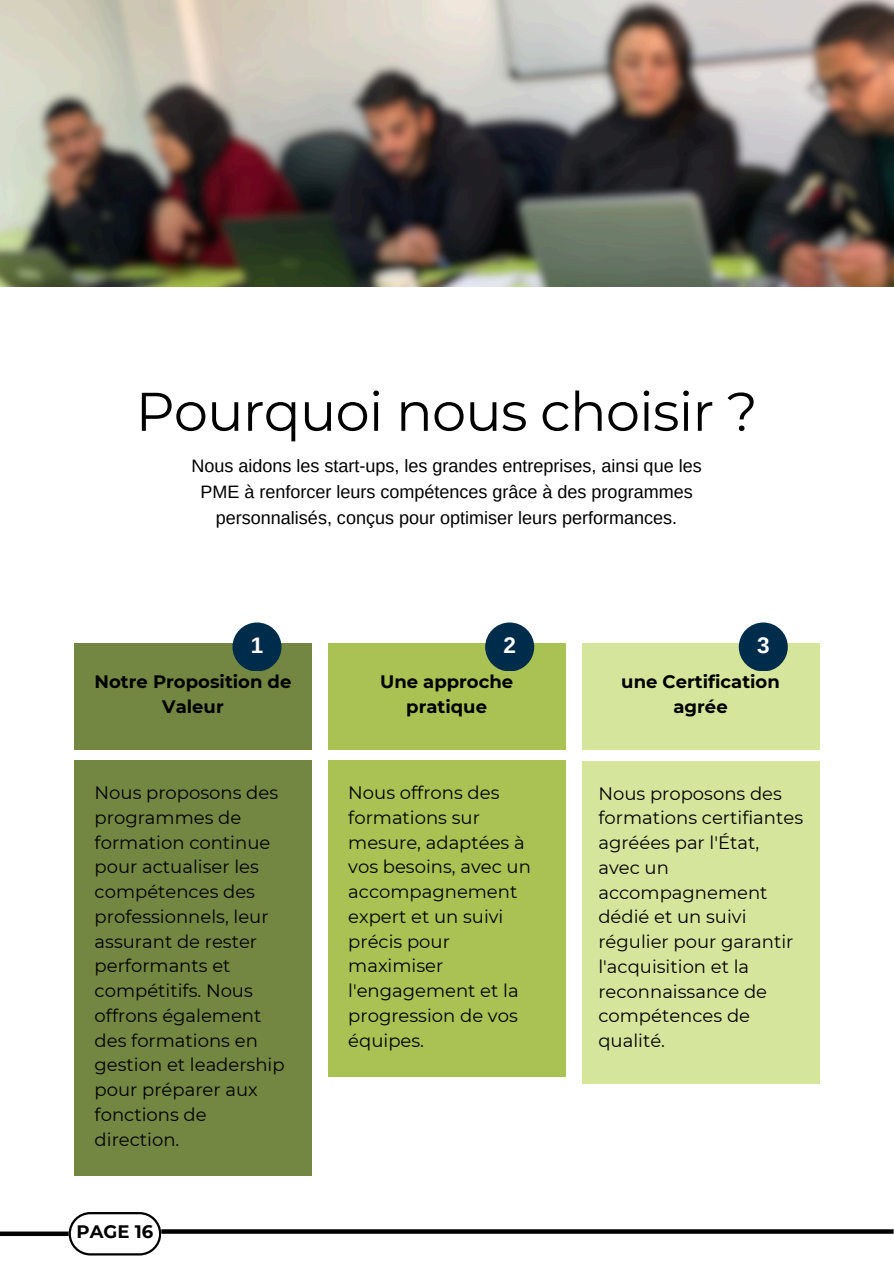
<style>
.page{position:relative;width:894px;height:1264px;background:#fff}
.page>*{position:absolute;margin:0;border:0;box-sizing:border-box;transform-origin:0 0}
.t1{font:54.3px "Montserrat";letter-spacing:-.015em;color:#000}
.t2{font:700 22.5px "Arimo";color:#fff}
.t3{font:700 22.5px "Arimo";color:#faf7f5}
.t4{font:18px/24.8px "Montserrat";color:#000}
.t5{font:18px/25.8px "Arimo";color:#000;text-align:center}
.t6{font:700 18px/24.8px "Montserrat";color:#000;text-align:center}
</style>
<div class="page">
<img style="left:0;top:0;width:893px;height:287px">
<div style="left:74px;top:643px;width:237px;height:106px;background:#738642"></div>
<div style="left:581px;top:643px;width:237px;height:106px;background:#d5e69c"></div>
<div style="left:74px;top:760px;width:237px;height:415px;background:#738642"></div>
<div style="left:581px;top:760px;width:238px;height:323px;background:#d5e69c"></div>
<div style="left:328px;top:643px;width:237px;height:106px;background:#a9c253"></div>
<div style="left:328px;top:760px;width:237px;height:316px;background:#a9c253"></div>
<div style="left:232px;top:622px;width:49px;height:49px;background:#002c4b;border-radius:50%"></div>
<div style="left:485px;top:622px;width:49px;height:49px;background:#002c4b;border-radius:50%"></div>
<div style="left:738px;top:622px;width:49px;height:49px;background:#002c4b;border-radius:50%"></div>
<svg style="left:69px;top:1212px;width:92px;height:43px"></svg>
<svg style="left:161px;top:1229px;width:732px;height:4px;background:#111"></svg>
<svg style="left:0;top:1231px;width:69px;height:4px"></svg>
<h1 class="t1" style="left:136px;top:378px;width:623px">Pourquoi nous choisir ?</h1>
<p class="t5" style="left:191px;top:452px;width:511px">Nous aidons les start-ups, les grandes entreprises, ainsi que les<br>PME à renforcer leurs compétences grâce à des programmes personnalisés, conçus pour optimiser leurs performances.</p>
<p class="t3" style="left:251px;top:632px;width:14px">1</p>
<h3 class="t2" style="left:503px;top:632px;width:14px">2</h3>
<p class="t2" style="left:756px;top:632px;width:14px">3</p>
<p class="t6" style="left:95px;top:669px;width:198px">Notre Proposition de<br>Valeur</p>
<p class="t6" style="left:621px;top:669px;width:160px">une Certification agrée</p>
<h3 class="t6" style="left:380px;top:669px;width:135px">Une approche pratique</h3>
<p class="t4" style="left:95px;top:780px;width:191px">Nous proposons des programmes de formation continue pour actualiser les compétences des professionnels, leur assurant de rester performants et compétitifs. Nous offrons également des formations en gestion et leadership pour préparer aux fonctions de direction.</p>
<h3 class="t6" style="left:77px;top:1218px;width:78px">PAGE 16</h3>
<p class="t4" style="left:348px;top:780px;width:184px">Nous offrons des formations sur mesure, adaptées à vos besoins, avec un accompagnement expert et un suivi précis pour maximiser l'engagement et la progression de vos équipes.</p>
<p class="t4" style="left:598px;top:780px;width:206px">Nous proposons des formations certifiantes agréées par l'État, avec un accompagnement dédié et un suivi régulier pour garantir l'acquisition et la reconnaissance de compétences de qualité.</p>
</div>
